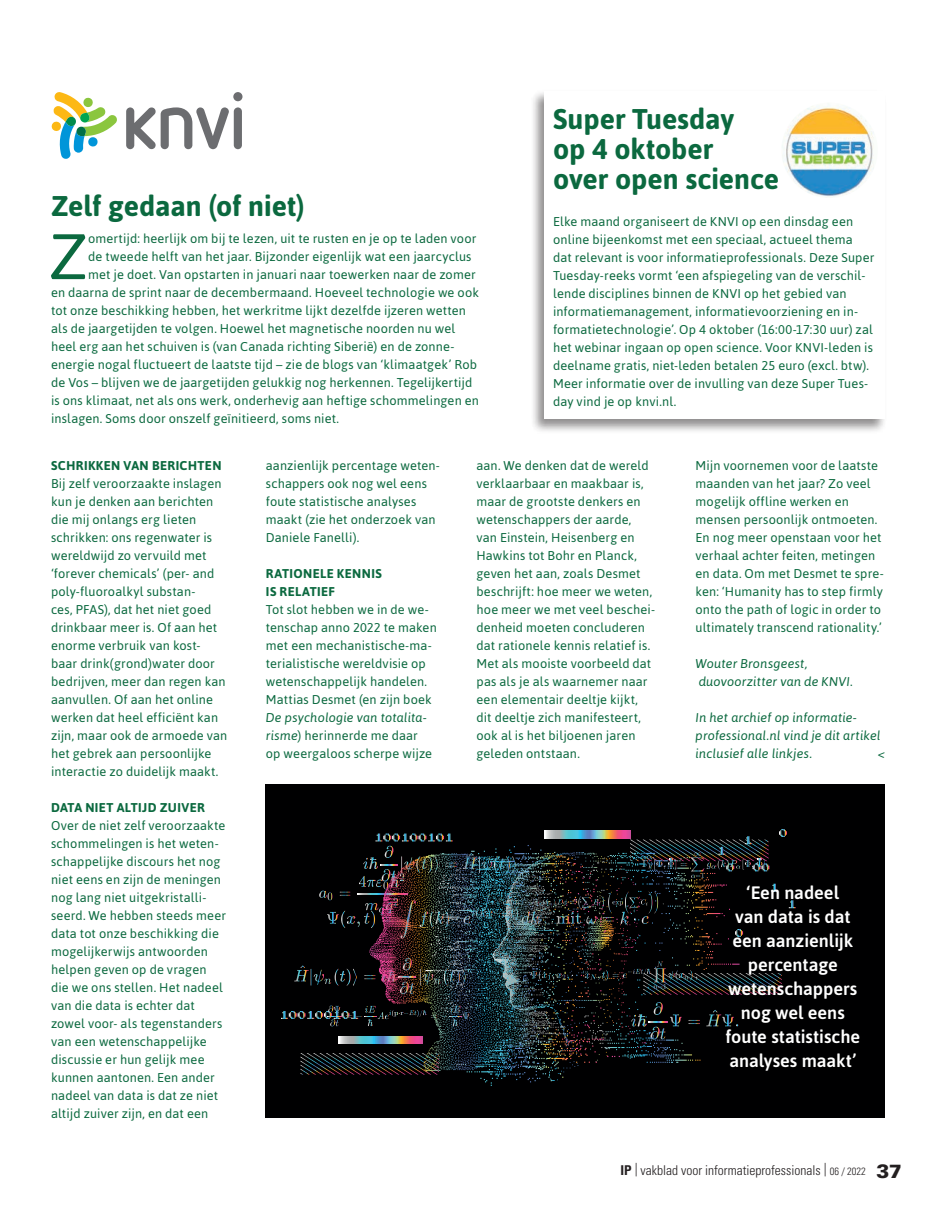
<style>
.page{position:relative;width:936px;height:1212px;background:#fff}
.page>*{position:absolute;margin:0;border:0;box-sizing:border-box;transform-origin:0 0}
.t1{font:64.05px "Asap";color:#0b693f}
.t2{font:700 28.5px/30px "Asap";color:#0b693f}
.t3{font:500 18px/24px "Asap";color:#fff;text-align:center}
.t4{font:300 condensed 13.5px "Univers";color:#231f20}
.t5{font:12.75px/18px "Asap";letter-spacing:.01em;color:#0b693f}
.t6{font:italic 12.75px/18px "Asap";letter-spacing:.01em;color:#0b693f}
.t7{font:700 12.75px/18px "Asap";letter-spacing:.035em;color:#0b693f}
.s1{font-style:normal}
.s2{font-style:italic}
.s3{font-weight:700}
.s4{font-size:10.5px}
.s5{font-weight:900;font-stretch:normal;font-size:19.2px}
</style>
<div class="page">
<div style="left:233px;top:92px;width:9px;height:9px;background:#6c6d70;border-radius:50%"></div>
<div style="left:234px;top:107px;width:8px;height:42px;background:#6c6d70;border-radius:4px"></div>
<svg style="left:126px;top:107px;width:103px;height:43px"></svg>
<svg style="left:51px;top:92px;width:66px;height:67px"></svg>
<div style="left:530px;top:89px;width:357px;height:344px;background:#231f20;opacity:.5"></div>
<div style="left:544px;top:92px;width:340px;height:327px;background:#fff"></div>
<img style="left:782px;top:105px;width:92px;height:92px">
<div style="left:266px;top:784px;width:618px;height:334px;background:#000001"></div>
<img style="left:301px;top:907px;width:495px;height:179px">
<svg style="left:300px;top:1053px;width:139px;height:21px"></svg>
<svg style="left:631px;top:1002px;width:50px;height:37px"></svg>
<svg style="left:688px;top:1020px;width:12px;height:4px"></svg>
<svg style="left:706px;top:1010px;width:32px;height:16px"></svg>
<svg style="left:294px;top:965px;width:63px;height:20px"></svg>
<svg style="left:364px;top:975px;width:11px;height:4px"></svg>
<img style="left:381px;top:958px;width:85px;height:36px">
<img style="left:281px;top:1005px;width:190px;height:21px">
<img style="left:530px;top:961px;width:251px;height:34px">
<img style="left:319px;top:829px;width:476px;height:109px">
<svg style="left:339px;top:1036px;width:83px;height:7px"></svg>
<h2 class="t2" style="left:553px;top:103px;width:227px">Super Tuesday<br>op 4 oktober<br>over open science</h2>
<p class="t5" style="left:553px;top:212px;width:323px">Elke maand organiseert de KNVI op een dinsdag een online bijeenkomst met een speciaal, actueel thema dat relevant is voor informatieprofessionals. Deze Super Tuesday-reeks vormt ‘een afspiegeling van de verschil&shy;lende disciplines binnen de KNVI op het gebied van informatiemanagement, informatievoorziening en in&shy;formatietechnologie’. Op 4 oktober (16:00-17:30 uur) zal het webinar ingaan op open science. Voor KNVI-leden is deelname gratis, niet-leden betalen 25 euro (excl. btw).<br>Meer informatie over de invulling van deze Super Tues&shy;day vind je op knvi.nl.</p>
<h2 class="t2" style="left:51px;top:190px;width:255px">Zelf gedaan (of niet)</h2>
<h1 class="t1" style="left:49px;top:214px;width:41px">Z</h1>
<p class="t5" style="left:88px;top:229px;width:390px">omertijd: heerlijk om bij te lezen, uit te rusten en je op te laden voor</p>
<p class="t5" style="left:88px;top:247px;width:385px">de tweede helft van het jaar. Bijzonder eigenlijk wat een jaarcyclus</p>
<p class="t5" style="left:88px;top:265px;width:389px">met je doet. Van opstarten in januari naar toewerken naar de zomer</p>
<p class="t5" style="left:51px;top:283px;width:429px">en daarna de sprint naar de decembermaand. Hoeveel technologie we ook</p>
<p class="t5" style="left:51px;top:301px;width:416px">tot onze beschikking hebben, het werkritme lijkt dezelfde ijzeren wetten</p>
<p class="t5" style="left:51px;top:319px;width:406px">als de jaargetijden te volgen. Hoewel het magnetische noorden nu wel</p>
<p class="t5" style="left:51px;top:337px;width:405px">heel erg aan het schuiven is (van Canada richting Siberië) en de zonne-</p>
<p class="t5" style="left:51px;top:355px;width:427px">energie nogal fluctueert de laatste tijd – zie de blogs van ‘klimaatgek’ Rob</p>
<p class="t5" style="left:51px;top:373px;width:423px">de Vos – blijven we de jaargetijden gelukkig nog herkennen. Tegelijkertijd</p>
<p class="t5" style="left:51px;top:391px;width:429px">is ons klimaat, net als ons werk, onderhevig aan heftige schommelingen en</p>
<p class="t5" style="left:51px;top:409px;width:289px">inslagen. Soms door onszelf geïnitieerd, soms niet.</p>
<p class="t7" style="left:51px;top:456px;width:172px">SCHRIKKEN VAN BERICHTEN</p>
<p class="t5" style="left:51px;top:474px;width:178px">Bij zelf veroorzaakte inslagen kun je denken aan berichten die mij onlangs erg lieten schrikken: ons regenwater is wereldwijd zo vervuild met ‘forever chemicals’ (per- and poly-fluoroalkyl substan-<br>ces, PFAS), dat het niet goed drinkbaar meer is. Of aan het enorme verbruik van kost&shy;baar drink(grond)water door bedrijven, meer dan regen kan aanvullen. Of aan het online werken dat heel efficiënt kan zijn, maar ook de armoede van het gebrek aan persoonlijke interactie zo duidelijk maakt.</p>
<p class="t7" style="left:51px;top:798px;width:155px">DATA NIET ALTIJD ZUIVER</p>
<p class="t5" style="left:51px;top:816px;width:176px">Over de niet zelf veroorzaakte schommelingen is het weten&shy;schappelijke discours het nog niet eens en zijn de meningen nog lang niet uitgekristalli&shy;seerd. We hebben steeds meer data tot onze beschikking die mogelijkerwijs antwoorden helpen geven op de vragen die we ons stellen. Het nadeel van die data is echter dat zowel voor- als tegenstanders van een wetenschappelijke discussie er hun gelijk mee kunnen aantonen. Een ander nadeel van data is dat ze niet altijd zuiver zijn, en dat een</p>
<p class="t5" style="left:695px;top:456px;width:190px">Mijn voornemen voor de laatste maanden van het jaar? Zo veel mogelijk offline werken en mensen persoonlijk ontmoeten.<br>En nog meer openstaan voor het verhaal achter feiten, metingen en data. Om met Desmet te spre&shy;ken: ‘Humanity has to step firmly onto the path of logic in order to ultimately transcend rationality.’</p>
<p class="t6" style="left:695px;top:654px;width:159px">Wouter Bronsgeest, duovoorzitter van de KNVI<span class="s1">.</span></p>
<p class="t6" style="left:695px;top:708px;width:187px">In het archief op informatie&shy;professional.nl vind je dit artikel inclusief alle linkjes.</p>
<p class="t5" style="left:476px;top:456px;width:180px">aan. We denken dat de wereld verklaarbaar en maakbaar is, maar de grootste denkers en wetenschappers der aarde,<br>van Einstein, Heisenberg en<br>Hawkins tot Bohr en Planck, geven het aan, zoals Desmet beschrijft: hoe meer we weten, hoe meer we met veel beschei&shy;denheid moeten concluderen dat rationele kennis relatief is.<br>Met als mooiste voorbeeld dat pas als je als waarnemer naar een elementair deeltje kijkt, dit deeltje zich manifesteert, ook al is het biljoenen jaren geleden ontstaan.</p>
<p class="t5" style="left:266px;top:456px;width:175px">aanzienlijk percentage weten&shy;schappers ook nog wel eens foute statistische analyses maakt (zie het onderzoek van<br>Daniele Fanelli).</p>
<p class="t7" style="left:266px;top:564px;width:117px">RATIONELE KENNIS<br>IS RELATIEF</p>
<p class="t5" style="left:266px;top:600px;width:172px">Tot slot hebben we in de we&shy;tenschap anno 2022 te maken met een mechanistische-ma&shy;terialistische wereldvisie op wetenschappelijk handelen.<br>Mattias Desmet (en zijn boek</p>
<p class="t5" style="left:266px;top:708px;width:168px"><span class="s2">De psychologie van totalita&shy;risme</span>) herinnerde me daar op weergaloos scherpe wijze</p>
<p class="t6" style="left:877px;top:744px;width:9px">&lt;</p>
<h3 class="t3" style="left:725px;top:880px;width:136px">‘Een nadeel<br>van data is dat een aanzienlijk percentage weten schappers nog wel eens foute statistische analyses maakt’</h3>
<p class="t4" style="left:620px;top:1162px;width:283px"><span class="s3">IP</span> | vakblad voor informatieprofessionals | <span class="s4">06 / 2022</span> <span class="s5">37</span></p>
</div>
